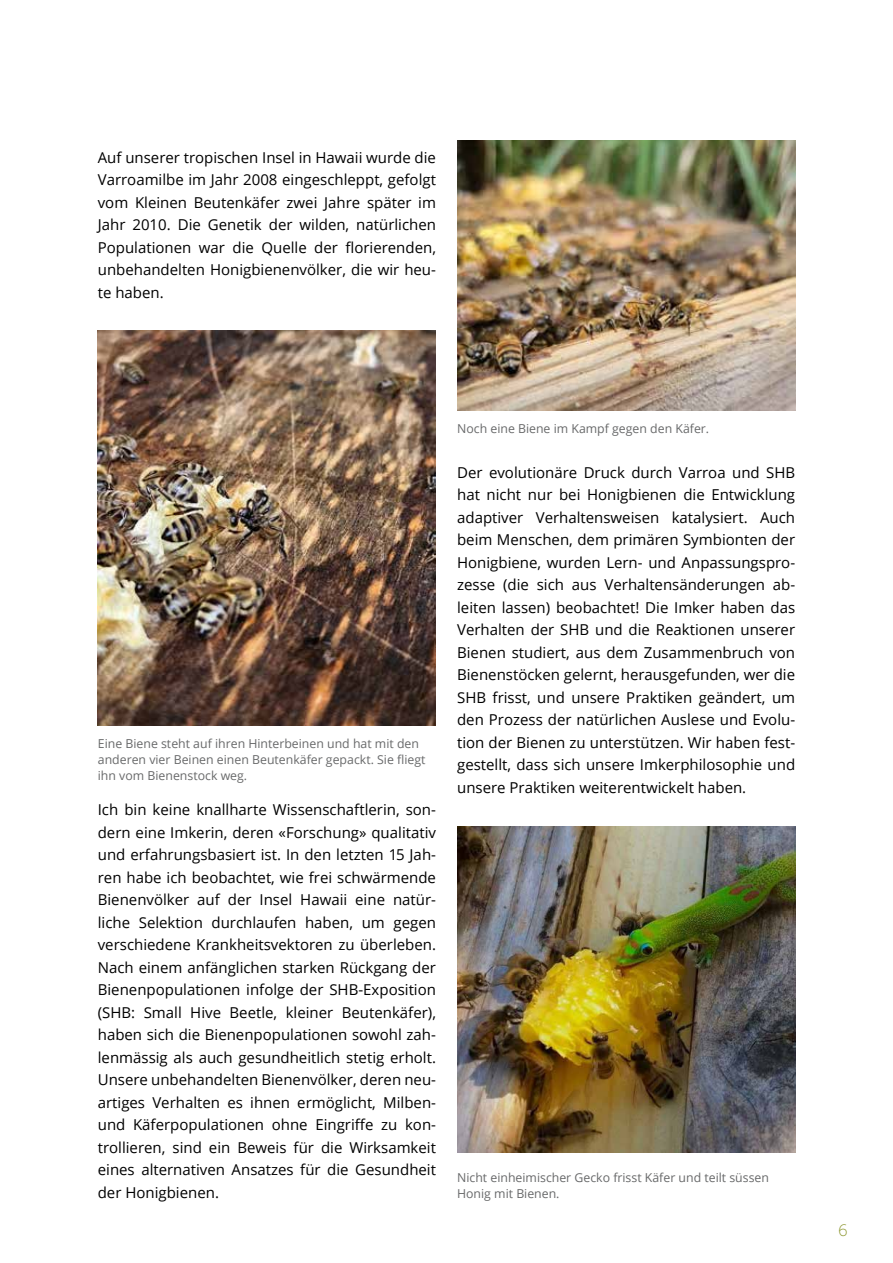
<style>
.page{position:relative;width:893px;height:1263px;background:#fff}
.page>*{position:absolute;margin:0;border:0;box-sizing:border-box;transform-origin:0 0}
.t1{font:16.5px "Museo Slab 100";color:#8d9730}
.t2{font:15px/22.5px "Open Sans";color:#000;text-align:justify}
.t3{font:12.3px/15.8px "Open Sans";color:#68696a}
</style>
<div class="page">
<img style="left:98px;top:331px;width:338px;height:394px">
<img style="left:457px;top:140px;width:338px;height:270px">
<img style="left:457px;top:826px;width:338px;height:327px">
<p class="t2" style="left:98px;top:146px;width:340px">Auf unserer tropischen Insel in Hawaii wurde die Varroamilbe im Jahr 2008 eingeschleppt, gefolgt vom Kleinen Beutenkäfer zwei Jahre später im Jahr 2010. Die Genetik der wilden, natürlichen Populationen war die Quelle der florierenden, unbehandelten Honigbienenvölker, die wir heu&shy;te haben.</p>
<p class="t3" style="left:98px;top:736px;width:329px">Eine Biene steht auf ihren Hinterbeinen und hat mit den anderen vier Beinen einen Beutenkäfer gepackt. Sie fliegt ihn vom Bienenstock weg.</p>
<p class="t2" style="left:98px;top:798px;width:340px">Ich bin keine knallharte Wissenschaftlerin, son&shy;dern eine Imkerin, deren «Forschung» qualitativ und erfahrungsbasiert ist. In den letzten 15 Jah&shy;ren habe ich beobachtet, wie frei schwärmende Bienenvölker auf der Insel Hawaii eine natür&shy;liche Selektion durchlaufen haben, um gegen verschiedene Krankheitsvektoren zu überleben.<br>Nach einem anfänglichen starken Rückgang der Bienenpopulationen infolge der SHB-Exposition (SHB: Small Hive Beetle, kleiner Beutenkäfer), haben sich die Bienenpopulationen sowohl zah&shy;lenmässig als auch gesundheitlich stetig erholt.<br>Unsere unbehandelten Bienenvölker, deren neu&shy;artiges Verhalten es ihnen ermöglicht, Milben&shy;und Käferpopulationen ohne Eingriffe zu kon&shy;trollieren, sind ein Beweis für die Wirksamkeit eines alternativen Ansatzes für die Gesundheit der Honigbienen.</p>
<p class="t3" style="left:457px;top:420px;width:254px">Noch eine Biene im Kampf gegen den Käfer.</p>
<p class="t2" style="left:457px;top:461px;width:340px">Der evolutionäre Druck durch Varroa und SHB hat nicht nur bei Honigbienen die Entwicklung adaptiver Verhaltensweisen katalysiert. Auch beim Menschen, dem primären Symbionten der Honigbiene, wurden Lern- und Anpassungspro&shy;zesse (die sich aus Verhaltensänderungen ab&shy;leiten lassen) beobachtet! Die Imker haben das Verhalten der SHB und die Reaktionen unserer Bienen studiert, aus dem Zusammenbruch von Bienenstöcken gelernt, herausgefunden, wer die SHB frisst, und unsere Praktiken geändert, um den Prozess der natürlichen Auslese und Evolu&shy;tion der Bienen zu unterstützen. Wir haben fest&shy;gestellt, dass sich unsere Imkerphilosophie und unsere Praktiken weiterentwickelt haben.</p>
<p class="t3" style="left:457px;top:1169px;width:313px">Nicht einheimischer Gecko frisst Käfer und teilt süssen<br>Honig mit Bienen.</p>
<p class="t1" style="left:838px;top:1221px;width:11px">6</p>
</div>
